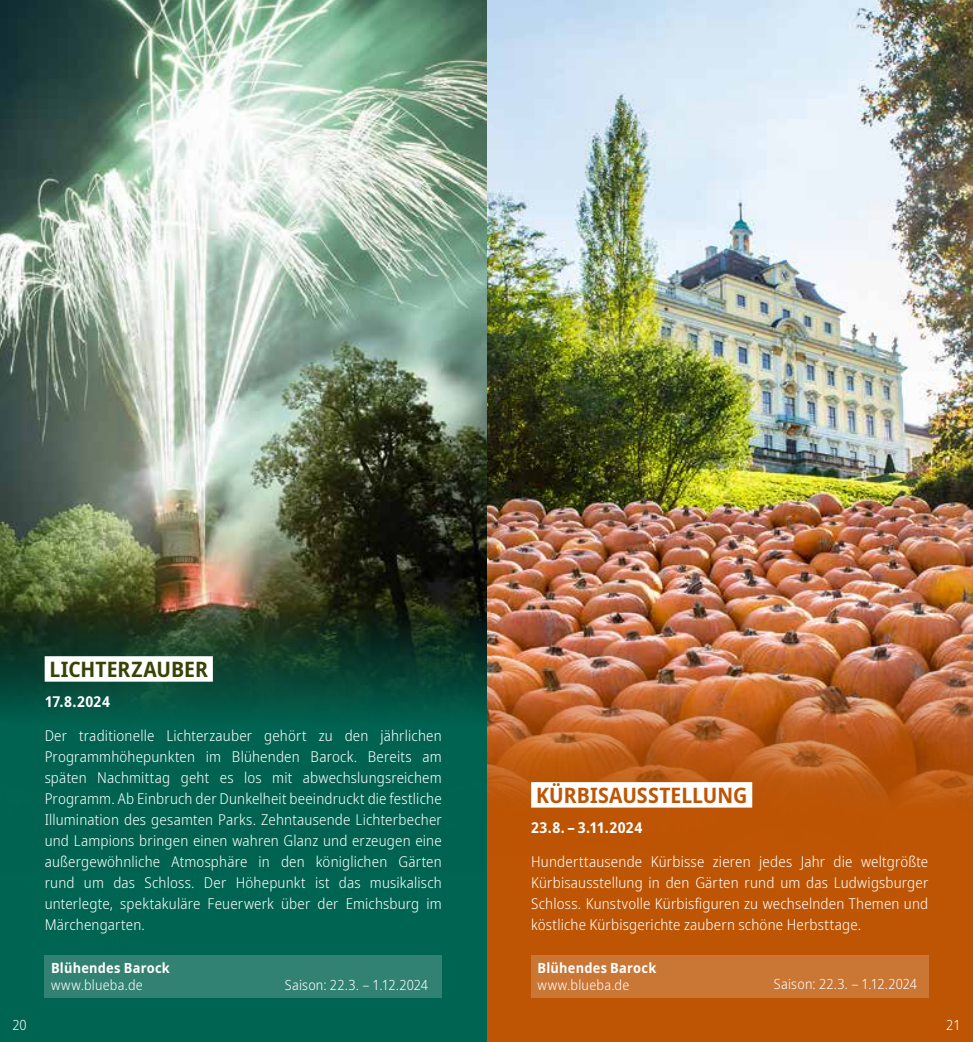
<style>
.page{position:relative;width:973px;height:1042px;background:#fff}
.page>*{position:absolute;margin:0;border:0;box-sizing:border-box;transform-origin:0 0}
.t1{font:700 semi-condensed 21.18px "Noto Sans";letter-spacing:.005em;color:#be5504}
.t2{font:700 semi-condensed 21.18px "Noto Sans";letter-spacing:.005em;color:#384407}
.t3{font:300 semi-condensed 14.88px/21px "Noto Sans";letter-spacing:.01em;color:#fff;text-align:justify}
.t4{font:700 semi-condensed 14.88px "Noto Sans";letter-spacing:.025em;color:#fff}
.t5{font:300 semi-condensed 14px "Noto Sans";letter-spacing:.015em;color:#fff}
.t6{font:700 semi-condensed 14px "Noto Sans";letter-spacing:.015em;color:#fff}
</style>
<div class="page">
<div style="left:486px;top:0;width:486px;height:1042px;background:#be5504"></div>
<img style="left:486px;top:0;width:486px;height:855px">
<div style="left:531px;top:782px;width:221px;height:25px;background:#fff"></div>
<div style="left:531px;top:955px;width:397px;height:42px;background:#ca7635"></div>
<div style="left:0;top:0;width:486px;height:1042px;background:#006452"></div>
<img style="left:0;top:0;width:486px;height:714px">
<div style="left:45px;top:656px;width:168px;height:26px;background:#fff"></div>
<div style="left:45px;top:955px;width:396px;height:42px;background:#328273"></div>
<h1 class="t2" style="left:50px;top:654px;width:160px">LICHTERZAUBER</h1>
<p class="t4" style="left:45px;top:691px;width:67px">17.8.2024</p>
<p class="t3" style="left:45px;top:726px;width:398px">Der traditionelle Lichterzauber gehört zu den jährlichen Programmhöhepunkten im Blühenden Barock. Bereits am späten Nachmittag geht es los mit abwechslungsreichem Programm. Ab Einbruch der Dunkelheit beeindruckt die festliche Illumination des gesamten Parks. Zehntausende Lichterbecher und Lampions bringen einen wahren Glanz und erzeugen eine außergewöhnliche Atmosphäre in den königlichen Gärten rund um das Schloss. Der Höhepunkt ist das musikalisch unterlegte, spektakuläre Feuerwerk über der Emichsburg im Märchengarten.</p>
<p class="t6" style="left:51px;top:958px;width:120px">Blühendes Barock</p>
<p class="t5" style="left:51px;top:975px;width:93px">www.blueba.de</p>
<p class="t5" style="left:285px;top:975px;width:145px">Saison: 22.3. – 1.12.2024</p>
<h1 class="t1" style="left:536px;top:780px;width:213px">KÜRBISAUSSTELLUNG</h1>
<p class="t4" style="left:531px;top:817px;width:113px">23.8. – 3.11.2024</p>
<p class="t3" style="left:531px;top:852px;width:398px">Hunderttausende Kürbisse zieren jedes Jahr die weltgrößte Kürbisausstellung in den Gärten rund um das Ludwigsburger Schloss. Kunstvolle Kürbisfiguren zu wechselnden Themen und köstliche Kürbisgerichte zaubern schöne Herbsttage.</p>
<p class="t6" style="left:537px;top:958px;width:120px">Blühendes Barock</p>
<p class="t5" style="left:537px;top:975px;width:93px">www.blueba.de</p>
<p class="t5" style="left:773px;top:974px;width:145px">Saison: 22.3. – 1.12.2024</p>
<p class="t5" style="left:12px;top:1014px;width:16px">20</p>
<p class="t5" style="left:946px;top:1014px;width:16px">21</p>
</div>
